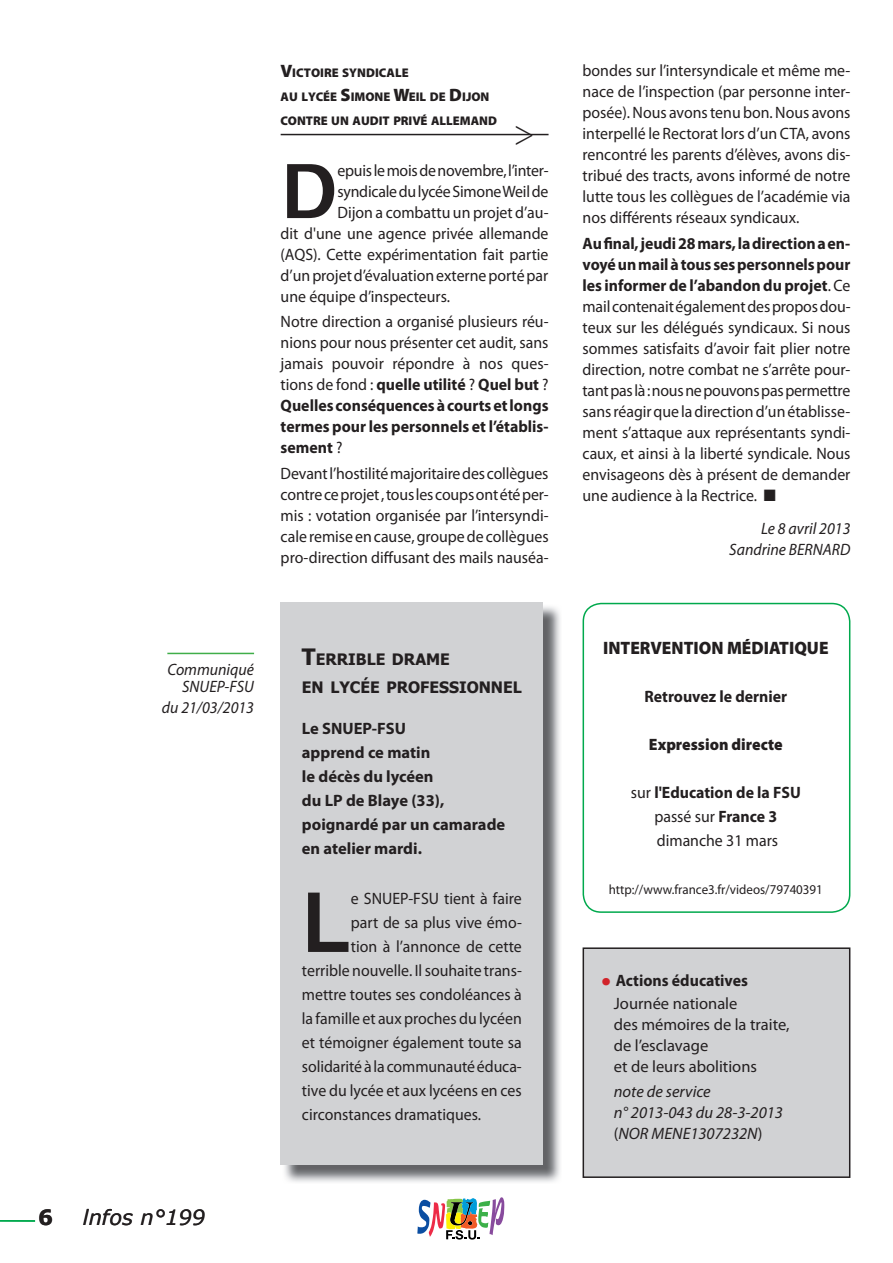
<style>
.page{position:relative;width:893px;height:1263px;background:#fff}
.page>*{position:absolute;margin:0;border:0;box-sizing:border-box;transform-origin:0 0}
.t1{font:700 83.55px "Arial";color:#231f20;scale:.96 1}
.t2{font:600 74.55px "Lucida Sans";color:#231f20;scale:.96 1}
.t3{font:300 36px "Myriad Pro";color:#231f20}
.t4{font:italic 21px "Verdana";color:#231f20}
.t5{font:700 21px "Verdana";color:#231f20}
.t6{font:900 18px "Myriad Pro";color:#231f20;scale:.96 1}
.t7{font:16.5px/21px "Myriad Pro";color:#231f20;text-align:justify;scale:.96 1}
.t8{font:700 16.5px/24px "Myriad Pro";color:#231f20}
.t9{font:italic 16.5px/16.5px "Myriad Pro";color:#231f20;text-align:right;scale:.96 1}
.t10{font:16.5px/21px "Myriad Pro";color:#231f20}
.t11{font:700 16.5px/23.1px "Myriad Pro";color:#231f20;text-align:center;scale:.96 1}
.t12{font:italic 16.5px/21px "Myriad Pro";color:#231f20}
.t13{font:900 16.5px "Myriad Pro";color:#231f20;scale:.96 1}
.t14{font:700 15.75px/28.5px "Tahoma";color:#231f20}
.t15{font:13.5px "Myriad Pro";color:#231f20;scale:.96 1}
.t16{font:900 12.6px/24px "Myriad Pro";color:#231f20}
.s1{font-size:18px}
.s2{font-weight:700}
.s3{font-size:22.5px}
.s4{font-weight:400;font-size:35.7px;color:#d1232a}
.s5{font-weight:400}
.s6{font-style:normal}
</style>
<div class="page">
<svg style="left:417px;top:1197px;width:87px;height:42px"></svg>
<hr style="left:0;top:1220px;width:35px;height:2px;background:#00a94d">
<img style="left:284px;top:606px;width:276px;height:576px">
<div style="left:281px;top:603px;width:262px;height:562px;background:#d1d2d4"></div>
<div style="left:583px;top:948px;width:267px;height:229px;background:#d1d2d4"></div>
<div style="left:583px;top:947px;width:267px;height:231px;border:2px solid #231f20"></div>
<hr style="left:167px;top:653px;width:87px;height:1px;background:#40ae49">
<div style="left:583px;top:603px;width:267px;height:310px;border:2px solid #00a94d;border-radius:18px"></div>
<hr style="left:281px;top:134px;width:268px;height:1px;background:#231f20">
<p class="t16" style="left:281px;top:61px;width:218px"><span class="s1">V</span>ICTOIRE SYNDICALE<br>AU LYCÉE <span class="s1">S</span>IMONE <span class="s1">W</span>EIL DE <span class="s1">D</span>IJON<br>CONTRE UN AUDIT PRIVÉ ALLEMAND</p>
<h2 class="t2" style="left:281px;top:149px;width:61px">D</h2>
<p class="t7" style="left:337px;top:160px;width:221px">epuis le mois de novembre, l’inter-</p>
<h3 class="t3" style="left:513px;top:111px;width:23px">&gt;</h3>
<p class="t7" style="left:337px;top:181px;width:221px">syndicale du lycée Simone Weil de</p>
<p class="t7" style="left:337px;top:202px;width:221px">Dijon a combattu un projet d’au-</p>
<p class="t7" style="left:281px;top:223px;width:281px">dit d'une une agence privée allemande</p>
<p class="t7" style="left:281px;top:244px;width:281px">(AQS). Cette expérimentation fait partie</p>
<p class="t7" style="left:281px;top:265px;width:280px">d’un projet d’évaluation externe porté par</p>
<p class="t7" style="left:281px;top:286px;width:178px">une équipe d’inspecteurs.</p>
<p class="t7" style="left:281px;top:311px;width:281px">Notre direction a organisé plusieurs réu&shy;nions pour nous présenter cet audit, sans jamais pouvoir répondre à nos ques&shy;tions de fond : <span class="s2">quelle utilité</span> ? <span class="s2">Quel but</span> ?<br><span class="s2">Quelles conséquences à courts et longs termes pour les personnels et l’établis&shy;sement</span> ?</p>
<p class="t7" style="left:281px;top:462px;width:281px">Devant l’hostilité majoritaire des collègues contre ce projet , tous les coups ont été per&shy;mis : votation organisée par l’intersyndi&shy;cale remise en cause, groupe de collègues pro-direction diffusant des mails nauséa-</p>
<p class="t9" style="left:167px;top:661px;width:92px">Communiqué<br>SNUEP-FSU</p>
<p class="t9" style="left:162px;top:699px;width:98px">du 21/03/2013</p>
<p class="t14" style="left:302px;top:644px;width:221px"><span class="s3">T</span>ERRIBLE DRAME<br>EN LYCÉE PROFESSIONNEL</p>
<p class="t8" style="left:302px;top:716px;width:205px">Le SNUEP-FSU<br>apprend ce matin<br>le décès du lycéen<br>du LP de Blaye (33), poignardé par un camarade en atelier mardi.</p>
<h1 class="t1" style="left:302px;top:867px;width:53px">L</h1>
<p class="t7" style="left:351px;top:888px;width:180px">e SNUEP-FSU tient à faire</p>
<p class="t7" style="left:351px;top:912px;width:180px">part de sa plus vive émo-</p>
<p class="t7" style="left:351px;top:936px;width:180px">tion à l’annonce de cette</p>
<p class="t7" style="left:302px;top:960px;width:231px">terrible nouvelle. Il souhaite trans-</p>
<p class="t7" style="left:302px;top:984px;width:231px">mettre toutes ses condoléances à</p>
<p class="t7" style="left:302px;top:1008px;width:231px">la famille et aux proches du lycéen</p>
<p class="t7" style="left:302px;top:1032px;width:231px">et témoigner également toute sa</p>
<p class="t7" style="left:302px;top:1056px;width:230px">solidarité à la communauté éduca-</p>
<p class="t7" style="left:302px;top:1080px;width:231px">tive du lycée et aux lycéens en ces</p>
<p class="t7" style="left:302px;top:1104px;width:188px">circonstances dramatiques.</p>
<p class="t5" style="left:38px;top:1203px;width:16px">6</p>
<p class="t4" style="left:83px;top:1204px;width:124px">lnfos n°199</p>
<p class="t7" style="left:583px;top:60px;width:281px">bondes sur l’intersyndicale et même me&shy;nace de l’inspection (par personne inter&shy;posée). Nous avons tenu bon. Nous avons interpellé le Rectorat lors d’un CTA, avons rencontré les parents d’élèves, avons dis&shy;tribué des tracts, avons informé de notre lutte tous les collègues de l’académie via nos différents réseaux syndicaux.</p>
<p class="t7" style="left:583px;top:232px;width:281px"><span class="s2">Au final, jeudi 28 mars, la direction a en&shy;voyé un mail à tous ses personnels pour les informer de l’abandon du projet</span>. Ce mail contenait également des propos dou&shy;teux sur les délégués syndicaux. Si nous sommes satisfaits d’avoir fait plier notre direction, notre combat ne s’arrête pour&shy;tant pas là : nous ne pouvons pas permettre sans réagir que la direction d’un établisse&shy;ment s’attaque aux représentants syndi&shy;caux, et ainsi à la liberté syndicale. Nous envisageons dès à présent de demander une audience à la Rectrice. ■</p>
<p class="t9" style="left:729px;top:518px;width:128px;line-height:21px">Le 8 avril 2013<br>Sandrine BERNARD</p>
<p class="t6" style="left:603px;top:636px;width:236px">INTERVENTION MÉDIATIQUE</p>
<p class="t11" style="left:644px;top:684px;width:150px">Retrouvez le dernier</p>
<p class="t13" style="left:649px;top:733px;width:141px">EXPRESSION DIRECTE</p>
<p class="t7" style="left:631px;top:780px;width:179px;line-height:24px;text-align:center">sur <span class="s2">l'Education de la FSU </span>passé sur <span class="s2">France 3 </span>dimanche 31 mars</p>
<p class="t15" style="left:609px;top:881px;width:225px">http://www.france3.fr/videos/79740391</p>
<p class="t11" style="left:601px;top:968px;width:155px"><span class="s4">•</span> Actions éducatives<br><span class="s5">Journée nationale</span></p>
<p class="t10" style="left:614px;top:1014px;width:177px">des mémoires de la traite, de l’esclavage<br>et de leurs abolitions</p>
<p class="t12" style="left:614px;top:1081px;width:171px">note de service<br>n° 2013-043 du 28-3-2013 <span class="s6">(</span>NOR MENE1307232N<span class="s6">)</span></p>
</div>
